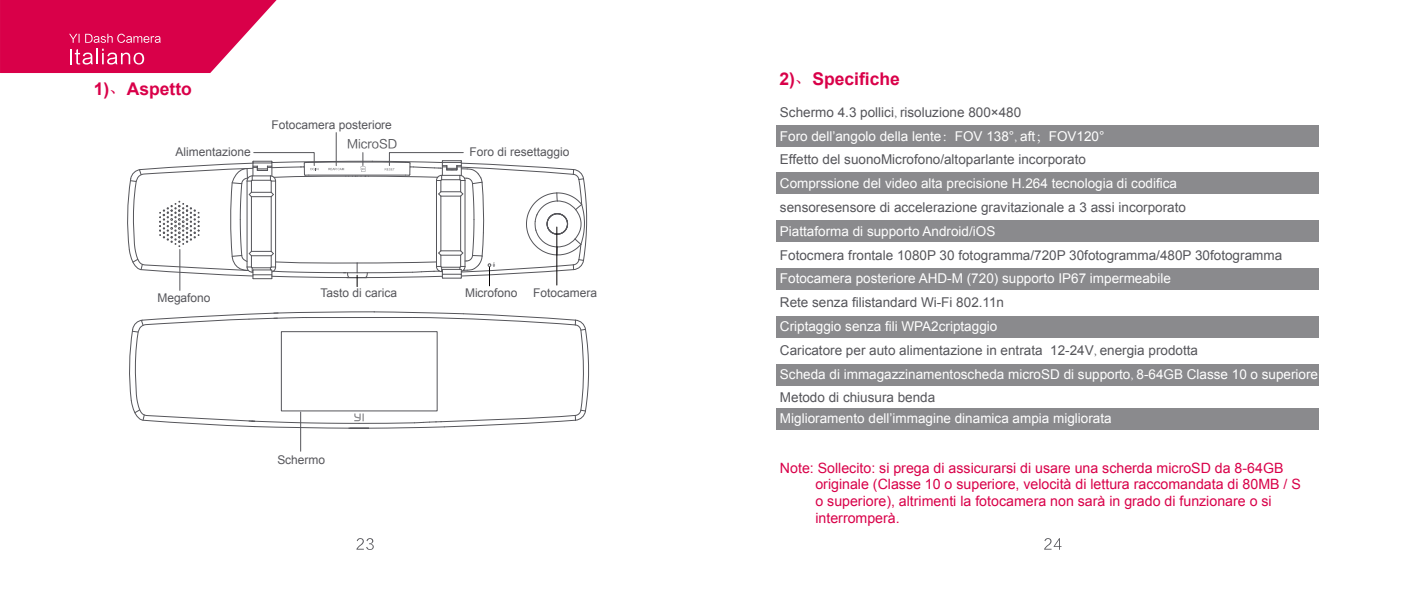
<style>
.page{position:relative;width:1418px;height:589px;background:#fff}
.page>*{position:absolute;margin:0;border:0;box-sizing:border-box;transform-origin:0 0}
.t1{font:700 17.5px "Arial";color:#d90049}
.t2{font:14.25px/16.5px "Arial";color:#d90049}
.t3{font:13.5px/23.8px "Arial";color:#fff}
.t4{font:13.5px "Arial";color:#55555a}
.t5{font:12px "Arial";color:#55555a}
.t6{font:12px "FZLTHK GBK1 0";color:#55555a}
.s1{font-family:"Adobe Song Std";font-weight:300}
.s2{color:#55555a}
.s3{font-family:"Adobe Song Std";font-weight:300;color:#55555a}
</style>
<div class="page">
<svg style="left:356px;top:538px;width:18px;height:11px"></svg>
<svg style="left:1044px;top:538px;width:17px;height:11px"></svg>
<div style="left:776px;top:220px;width:543px;height:22px;background:#8a8a8d"></div>
<div style="left:776px;top:268px;width:543px;height:21px;background:#8a8a8d"></div>
<div style="left:776px;top:316px;width:543px;height:21px;background:#8a8a8d"></div>
<div style="left:776px;top:363px;width:543px;height:22px;background:#8a8a8d"></div>
<svg style="left:0;top:0;width:276px;height:73px;background:#de2463"></svg>
<hr style="left:179px;top:249px;width:1px;height:41px;background:#55555a">
<hr style="left:336px;top:132px;width:1px;height:33px;background:#55555a">
<svg style="left:127px;top:152px;width:460px;height:134px"></svg>
<svg style="left:129px;top:311px;width:460px;height:117px"></svg>
<div style="left:281px;top:331px;width:156px;height:80px;border:1px solid #55555a"></div>
<hr style="left:300px;top:412px;width:1px;height:39px;background:#55555a">
<div style="left:776px;top:408px;width:543px;height:21px;background:#8a8a8d"></div>
<div style="left:776px;top:125px;width:543px;height:21px;background:#8a8a8d"></div>
<div style="left:776px;top:172px;width:543px;height:21px;background:#8a8a8d"></div>
<p class="t1" style="left:94px;top:77px;width:100px">1)<span class="s1">、</span>Aspetto</p>
<p class="t5" style="left:175px;top:144px;width:77px">Alimentazione</p>
<p class="t5" style="left:271px;top:117px;width:122px">Fotocamera posteriore</p>
<p class="t6" style="left:347px;top:137px;width:52px">MicroSD</p>
<p class="t5" style="left:469px;top:144px;width:101px">Foro di resettaggio</p>
<p class="t5" style="left:157px;top:289px;width:55px">Megafono</p>
<p class="t5" style="left:320px;top:285px;width:78px">Tasto di carica</p>
<p class="t5" style="left:465px;top:285px;width:54px">Microfono</p>
<p class="t5" style="left:533px;top:285px;width:65px">Fotocamera</p>
<p class="t5" style="left:277px;top:452px;width:49px">Schermo</p>
<p class="t1" style="left:779px;top:67px;width:122px">2)<span class="s1">、</span>Specifiche</p>
<p class="t4" style="left:780px;top:103px;width:243px">Schermo 4.3 pollici<span class="s1">,</span> risoluzione 800×480</p>
<p class="t4" style="left:780px;top:151px;width:307px">Effetto del suonoMicrofono/altoparlante incorporato</p>
<p class="t4" style="left:780px;top:198px;width:407px">sensoresensore di accelerazione gravitazionale a 3 assi incorporato</p>
<p class="t3" style="left:780px;top:219px;width:217px">Piattaforma di supporto Android/iOS</p>
<p class="t4" style="left:780px;top:246px;width:504px">Fotocmera frontale 1080P 30 fotogramma/720P 30fotogramma/480P 30fotogramma</p>
<p class="t3" style="left:780px;top:267px;width:392px">Fotocamera posteriore AHD-M (720) supporto IP67 impermeabile</p>
<p class="t4" style="left:780px;top:293px;width:226px">Rete senza filistandard Wi-Fi 802.11n</p>
<p class="t3" style="left:780px;top:314px;width:539px">Criptaggio senza fili WPA2criptaggio<br><span class="s2">Caricatore per auto alimentazione in entrata 12-24V</span><span class="s3">,</span> <span class="s2">energia prodotta<br></span>Scheda di immagazzinamentoscheda microSD di supporto<span class="s1">,</span> 8-64GB Classe 10 o superiore</p>
<p class="t3" style="left:780px;top:406px;width:333px">Miglioramento dell’immagine dinamica ampia migliorata</p>
<p class="t3" style="left:780px;top:124px;width:326px">Foro dell’angolo della lente<span class="s1">：</span>FOV 138°<span class="s1">,</span> aft<span class="s1">；</span>FOV120°</p>
<p class="t3" style="left:780px;top:171px;width:398px">Comprssione del video alta precisione H.264 tecnologia di codifica</p>
<p class="t4" style="left:780px;top:388px;width:157px">Metodo di chiusura benda</p>
<p class="t2" style="left:815px;top:459px;width:487px;text-indent:-35px">Note: Sollecito: si prega di assicurarsi di usare una scherda microSD da 8-64GB originale (Classe 10 o superiore, velocità di lettura raccomandata di 80MB / S o superiore), altrimenti la fotocamera non sarà in grado di funzionare o si interromperà.</p>
</div>
